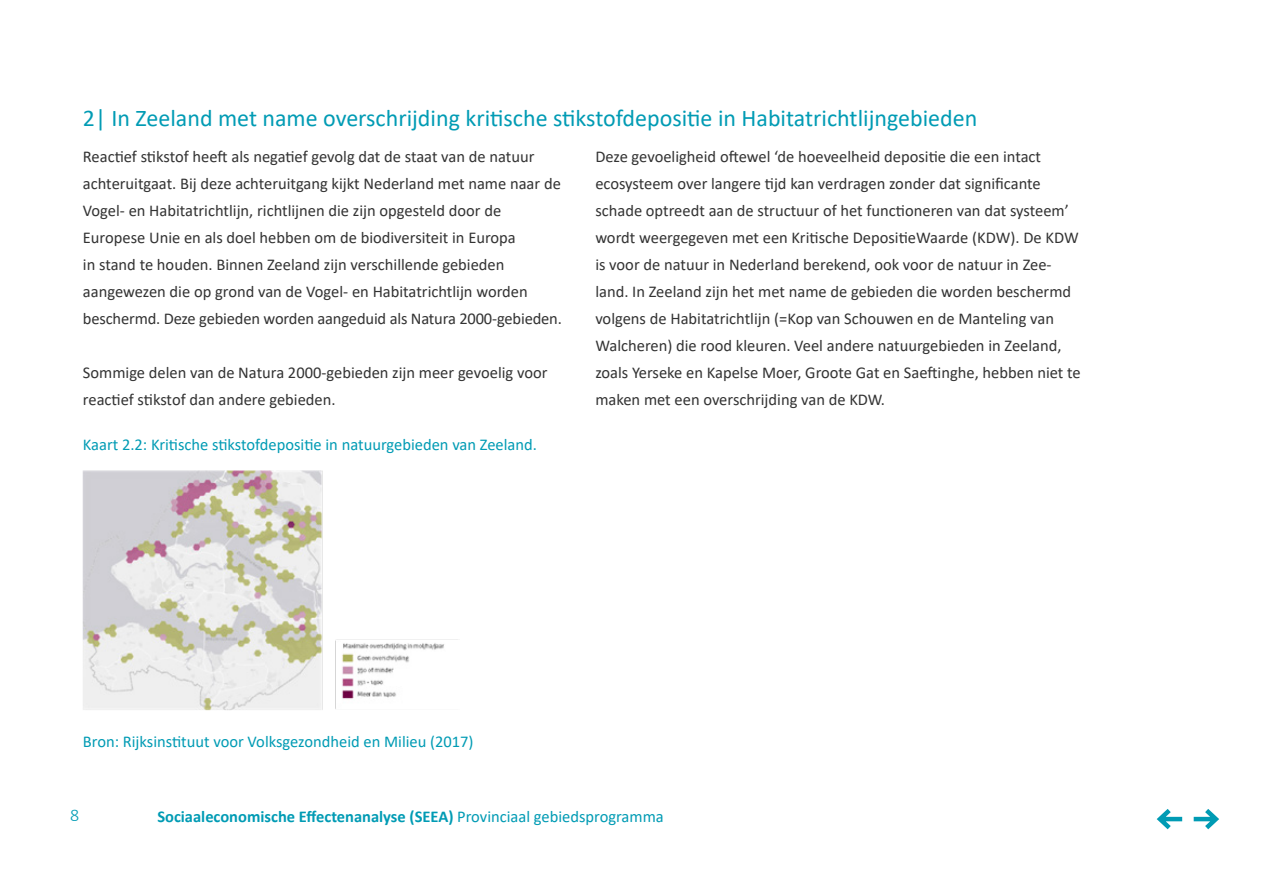
<style>
.page{position:relative;width:1263px;height:875px;background:#fff}
.page>*{position:absolute;margin:0;border:0;box-sizing:border-box;transform-origin:0 0}
.t1{font:24px "Calibri";color:#009bb4}
.t2{font:300 18px "Calibri";color:#009bb4}
.t3{font:16.5px/27px "Calibri";color:#333}
.t4{font:16.5px "Calibri";color:#009bb4}
.t5{font:700 16.5px "Calibri";color:#009bb4}
.s1{font-weight:400}
</style>
<div class="page">
<img style="left:83px;top:470px;width:375px;height:240px">
<svg style="left:1156px;top:809px;width:63px;height:21px"></svg>
<h1 class="t1" style="left:83px;top:101px;width:896px">2| In Zeeland met name overschrijding kritische stikstofdepositie in Habitatrichtlijngebieden</h1>
<p class="t3" style="left:83px;top:143px;width:480px">Reactief stikstof heeft als negatief gevolg dat de staat van de natuur achteruitgaat. Bij deze achteruitgang kijkt Nederland met name naar de Vogel- en Habitatrichtlijn, richtlijnen die zijn opgesteld door de Europese Unie en als doel hebben om de biodiversiteit in Europa<br>in stand te houden. Binnen Zeeland zijn verschillende gebieden aangewezen die op grond van de Vogel- en Habitatrichtlijn worden beschermd. Deze gebieden worden aangeduid als Natura 2000-gebieden.</p>
<p class="t3" style="left:83px;top:359px;width:466px">Sommige delen van de Natura 2000-gebieden zijn meer gevoelig voor reactief stikstof dan andere gebieden.</p>
<p class="t4" style="left:83px;top:433px;width:455px">Kaart 2.2: Kritische stikstofdepositie in natuurgebieden van Zeeland.</p>
<p class="t3" style="left:595px;top:143px;width:487px">Deze gevoeligheid oftewel ‘de hoeveelheid depositie die een intact ecosysteem over langere tijd kan verdragen zonder dat significante schade optreedt aan de structuur of het functioneren van dat systeem’ wordt weergegeven met een Kritische DepositieWaarde (KDW). De KDW is voor de natuur in Nederland berekend, ook voor de natuur in Zee&shy;land. In Zeeland zijn het met name de gebieden die worden beschermd volgens de Habitatrichtlijn (=Kop van Schouwen en de Manteling van Walcheren) die rood kleuren. Veel andere natuurgebieden in Zeeland, zoals Yerseke en Kapelse Moer, Groote Gat en Saeftinghe, hebben niet te maken met een overschrijding van de KDW.</p>
<p class="t4" style="left:83px;top:730px;width:392px">Bron: Rijksinstituut voor Volksgezondheid en Milieu (2017)</p>
<p class="t2" style="left:70px;top:804px;width:11px">8</p>
<p class="t5" style="left:157px;top:804px;width:508px">Sociaaleconomische Effectenanalyse (SEEA) <span class="s1">Provinciaal gebiedsprogramma</span></p>
</div>
